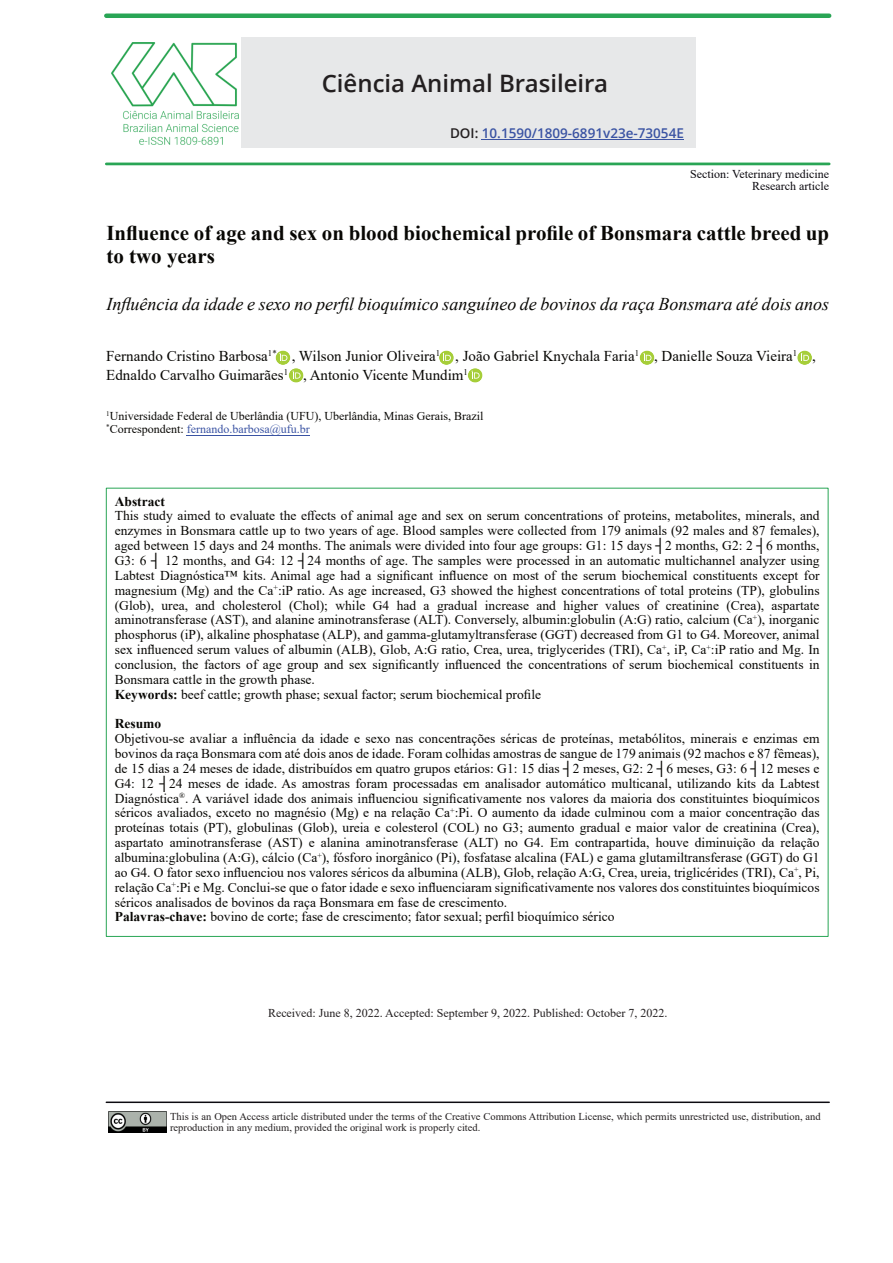
<style>
.page{position:relative;width:893px;height:1263px;background:#fff}
.page>*{position:absolute;margin:0;border:0;box-sizing:border-box;transform-origin:0 0}
.t1{font:600 24px "Open Sans";color:#231f20}
.t2{font:700 21px/23.1px "Times New Roman";color:#080704}
.t3{font:italic 18px "Times New Roman";color:#080704}
.t4{font:15px/18.8px "Times New Roman";color:#080704}
.t5{font:13.5px/14.9px "Times New Roman";color:#080704}
.t6{font:600 13.5px "Open Sans";color:#3a53a3}
.t7{font:700 13.5px "Times New Roman";color:#080704}
.t8{font:12px/13.5px "Times New Roman";color:#080704}
.t9{font:12px "Times New Roman";color:#231f20}
.t10{font:12px/12px "Times New Roman";color:#0c0a10;text-align:right}
.t11{font:10.5px/10.5px "Times New Roman";color:#231f20}
.s1{color:#231f20}
.s2{color:#3a53a3}
.s3{font-weight:700}
</style>
<div class="page">
<div style="left:241px;top:37px;width:455px;height:111px;background:#e7e8e9"></div>
<hr style="left:106px;top:14px;width:723px;height:4px;background:#29a555">
<hr style="left:106px;top:163px;width:723px;height:2px;background:#29a555">
<hr style="left:482px;top:139px;width:202px;height:1px;background:#3a53a3">
<img style="left:112px;top:43px;width:126px;height:102px">
<img style="left:108px;top:1112px;width:58px;height:20px">
<hr style="left:106px;top:1101px;width:723px;height:2px;background:#0c0a10">
<div style="left:439px;top:351px;width:15px;height:14px;background:#a6ce39;border-radius:50%"></div>
<svg style="left:443px;top:353px;width:8px;height:8px"></svg>
<div style="left:640px;top:351px;width:14px;height:14px;background:#a6ce39;border-radius:50%"></div>
<svg style="left:643px;top:353px;width:8px;height:8px"></svg>
<div style="left:797px;top:351px;width:15px;height:14px;background:#a6ce39;border-radius:50%"></div>
<svg style="left:801px;top:353px;width:8px;height:8px"></svg>
<div style="left:289px;top:368px;width:14px;height:15px;background:#a6ce39;border-radius:50%"></div>
<svg style="left:293px;top:371px;width:8px;height:8px"></svg>
<div style="left:468px;top:368px;width:14px;height:15px;background:#a6ce39;border-radius:50%"></div>
<svg style="left:472px;top:371px;width:8px;height:8px"></svg>
<div style="left:276px;top:351px;width:14px;height:14px;background:#a6ce39;border-radius:50%"></div>
<svg style="left:279px;top:353px;width:8px;height:8px"></svg>
<hr style="left:187px;top:435px;width:123px;height:1px;background:#3a53a3">
<h1 class="t1" style="left:322px;top:73px;width:288px">Ciência Animal Brasileira</h1>
<p class="t6" style="left:450px;top:128px;width:235px"><span class="s1">DOI:</span> 10.1590/1809-6891v23e-73054E</p>
<p class="t10" style="left:690px;top:170px;width:141px">Section: Veterinary medicine<br>Research article</p>
<h2 class="t2" style="left:106px;top:223px;width:724px">Influence of age and sex on blood biochemical profile of Bonsmara cattle breed up to two years</h2>
<h3 class="t3" style="left:106px;top:298px;width:724px">Influência da idade e sexo no perfil bioquímico sanguíneo de bovinos da raça Bonsmara até dois anos</h3>
<p class="t4" style="left:106px;top:348px;width:711px">Fernando Cristino Barbosa<sup>1*</sup> , Wilson Junior Oliveira<sup>1</sup> , João Gabriel Knychala Faria<sup>1</sup> , Danielle Souza Vieira<sup>1</sup> ,<br>Ednaldo Carvalho Guimarães<sup>1</sup> , Antonio Vicente Mundim<sup>1</sup></p>
<p class="t8" style="left:106px;top:410px;width:379px"><sup>1</sup>Universidade Federal de Uberlândia (UFU), Uberlândia, Minas Gerais, Brazil <sup>*</sup>Correspondent: <span class="s2">fernando.barbosa@ufu.br</span></p>
<p class="t7" style="left:115px;top:496px;width:52px">Abstract</p>
<p class="t5" style="left:115px;top:510px;width:706px">This study aimed to evaluate the effects of animal age and sex on serum concentrations of proteins, metabolites, minerals, and enzymes in Bonsmara cattle up to two years of age. Blood samples were collected from 179 animals (92 males and 87 females), aged between 15 days and 24 months. The animals were divided into four age groups: G1: 15 days ┤2 months, G2: 2 ┤6 months, G3: 6 ┤ 12 months, and G4: 12 ┤24 months of age. The samples were processed in an automatic multichannel analyzer using Labtest Diagnóstica™ kits. Animal age had a significant influence on most of the serum biochemical constituents except for magnesium (Mg) and the Ca<sup>+</sup>:iP ratio. As age increased, G3 showed the highest concentrations of total proteins (TP), globulins (Glob), urea, and cholesterol (Chol); while G4 had a gradual increase and higher values of creatinine (Crea), aspartate aminotransferase (AST), and alanine aminotransferase (ALT). Conversely, albumin:globulin (A:G) ratio, calcium (Ca<sup>+</sup>), inorganic phosphorus (iP), alkaline phosphatase (ALP), and gamma-glutamyltransferase (GGT) decreased from G1 to G4. Moreover, animal sex influenced serum values of albumin (ALB), Glob, A:G ratio, Crea, urea, triglycerides (TRI), Ca<sup>+</sup>, iP, Ca<sup>+</sup>:iP ratio and Mg. In conclusion, the factors of age group and sex significantly influenced the concentrations of serum biochemical constituents in Bonsmara cattle in the growth phase.<br><span class="s3">Keywords:</span> beef cattle; growth phase; sexual factor; serum biochemical profile</p>
<p class="t7" style="left:115px;top:719px;width:48px">Resumo</p>
<p class="t5" style="left:115px;top:732px;width:706px">Objetivou-se avaliar a influência da idade e sexo nas concentrações séricas de proteínas, metabólitos, minerais e enzimas em bovinos da raça Bonsmara com até dois anos de idade. Foram colhidas amostras de sangue de 179 animais (92 machos e 87 fêmeas), de 15 dias a 24 meses de idade, distribuídos em quatro grupos etários: G1: 15 dias ┤2 meses, G2: 2 ┤6 meses, G3: 6 ┤12 meses e G4: 12 ┤24 meses de idade. As amostras foram processadas em analisador automático multicanal, utilizando kits da Labtest Diagnóstica<sup>®</sup>. A variável idade dos animais influenciou significativamente nos valores da maioria dos constituintes bioquímicos séricos avaliados, exceto no magnésio (Mg) e na relação Ca<sup>+</sup>:Pi. O aumento da idade culminou com a maior concentração das proteínas totais (PT), globulinas (Glob), ureia e colesterol (COL) no G3; aumento gradual e maior valor de creatinina (Crea), aspartato aminotransferase (AST) e alanina aminotransferase (ALT) no G4. Em contrapartida, houve diminuição da relação albumina:globulina (A:G), cálcio (Ca<sup>+</sup>), fósforo inorgânico (Pi), fosfatase alcalina (FAL) e gama glutamiltransferase (GGT) do G1 ao G4. O fator sexo influenciou nos valores séricos da albumina (ALB), Glob, relação A:G, Crea, ureia, triglicérides (TRI), Ca<sup>+</sup>, Pi, relação Ca<sup>+</sup>:Pi e Mg. Conclui-se que o fator idade e sexo influenciaram significativamente nos valores dos constituintes bioquímicos séricos analisados de bovinos da raça Bonsmara em fase de crescimento.<br><span class="s3">Palavras-chave:</span> bovino de corte; fase de crescimento; fator sexual; perfil bioquímico sérico</p>
<p class="t9" style="left:268px;top:1008px;width:401px">Received: June 8, 2022. Accepted: September 9, 2022. Published: October 7, 2022.</p>
<p class="t11" style="left:170px;top:1112px;width:652px">This is an Open Access article distributed under the terms of the Creative Commons Attribution License, which permits unrestricted use, distribution, and reproduction in any medium, provided the original work is properly cited.</p>
</div>
